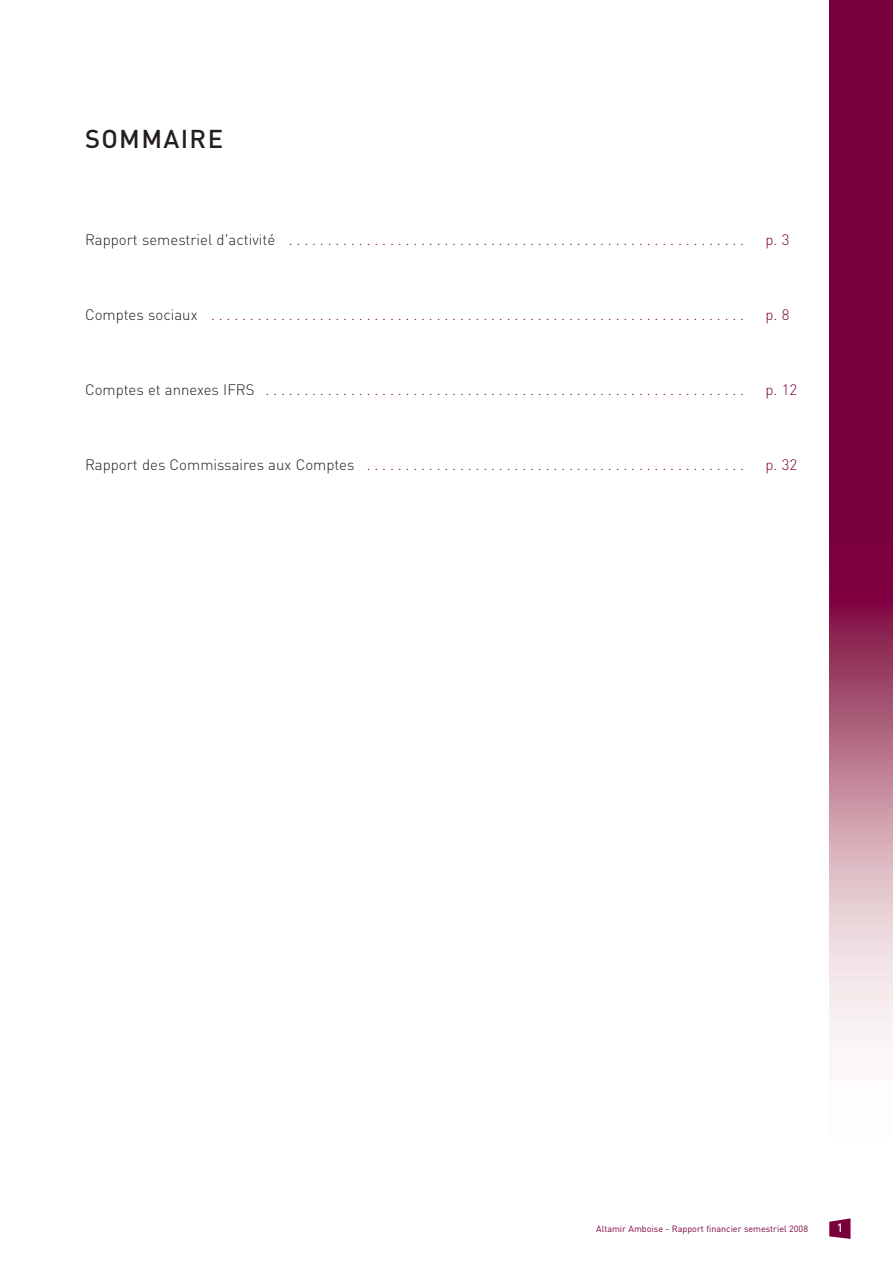
<style>
.page{position:relative;width:893px;height:1263px;background:#fff}
.page>*{position:absolute;margin:0;border:0;box-sizing:border-box;transform-origin:0 0}
.t1{font:500 25.5px "DIN";letter-spacing:.055em;color:#231f20}
.t2{font:300 15px "DIN";color:#7a003c}
.t3{font:500 12px "DIN";color:#fff}
.t4{font:9px "DIN";color:#7a003c}
.s1{color:#231f20}
</style>
<div class="page">
<img style="left:829px;top:0;width:63px;height:1239px">
<svg style="left:829px;top:1218px;width:21px;height:21px"></svg>
<h1 class="t1" style="left:85px;top:130px;width:139px">SOMMAIRE</h1>
<p class="t2" style="left:85px;top:235px;width:661px"><span class="s1">Rapport semestriel d'activité</span> . . . . . . . . . . . . . . . . . . . . . . . . . . . . . . . . . . . . . . . . . . . . . . . . . . . . . . . . . . .</p>
<p class="t2" style="left:765px;top:235px;width:25px">p. 3</p>
<p class="t2" style="left:85px;top:310px;width:661px"><span class="s1">Comptes sociaux</span> . . . . . . . . . . . . . . . . . . . . . . . . . . . . . . . . . . . . . . . . . . . . . . . . . . . . . . . . . . . . . . . . . . . . .</p>
<p class="t2" style="left:765px;top:310px;width:25px">p. 8</p>
<p class="t2" style="left:85px;top:385px;width:661px"><span class="s1">Comptes et annexes IFRS</span> . . . . . . . . . . . . . . . . . . . . . . . . . . . . . . . . . . . . . . . . . . . . . . . . . . . . . . . . . . . . . .</p>
<p class="t2" style="left:765px;top:385px;width:33px">p. 12</p>
<p class="t2" style="left:85px;top:460px;width:661px"><span class="s1">Rapport des Commissaires aux Comptes</span> . . . . . . . . . . . . . . . . . . . . . . . . . . . . . . . . . . . . . . . . . . . . . . . . .</p>
<p class="t2" style="left:765px;top:460px;width:33px">p. 32</p>
<p class="t4" style="left:596px;top:1226px;width:213px">Altamir Amboise - Rapport financier semestriel 2008</p>
<p class="t3" style="left:837px;top:1223px;width:8px">1</p>
</div>
